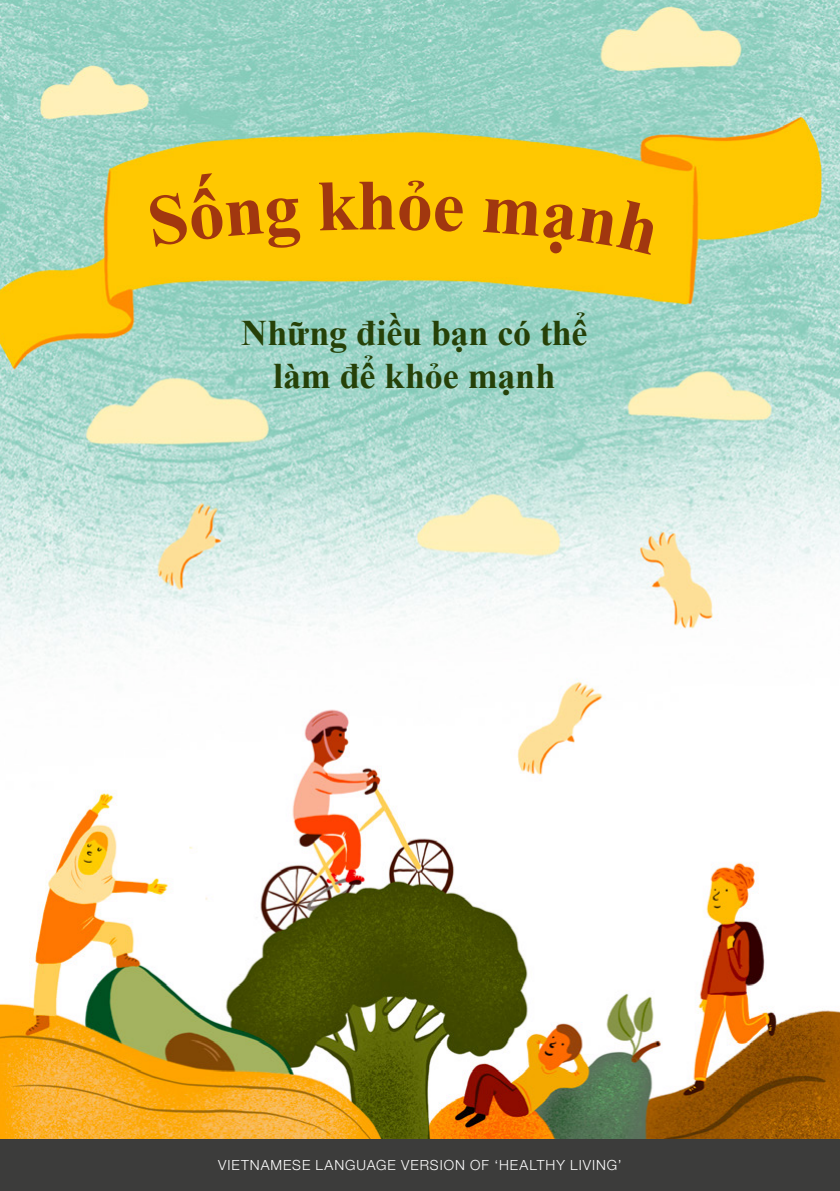
<style>
.page{position:relative;width:840px;height:1191px;background:#fff}
.page>*{position:absolute;margin:0;border:0;box-sizing:border-box;transform-origin:0 0}
.t1{font:700 72px "Times New Roman";color:#a1370f}
.t2{font:700 36px/43.2px "Times New Roman";letter-spacing:-.005em;color:#264108;text-align:center}
.t3{font:300 14px "Helvetica Neue";letter-spacing:.07em;color:#fff}
</style>
<div class="page">
<img style="left:0;top:0;width:839px;height:1140px">
<div style="left:0;top:1140px;width:839px;height:51px;background:#3c3c3b"></div>
<div style="left:148px;top:172px;width:152px;height:76px;background:#ffc801"></div>
<div style="left:319px;top:182px;width:39px;height:48px;background:#ffc801"></div>
<div style="left:399px;top:180px;width:64px;height:52px;background:#ffc801"></div>
<div style="left:482px;top:198px;width:179px;height:57px;background:#ffc801"></div>
<h1 class="t1" style="left:357px;top:156px;width:42px">h</h1>
<p class="t2" style="left:241px;top:310px;width:347px">Những điều bạn có thể làm để khỏe mạnh</p>
<p class="t3" style="left:218px;top:1157px;width:405px">VIETNAMESE LANGUAGE VERSION OF ‘HEALTHY LIVING’</p>
</div>
